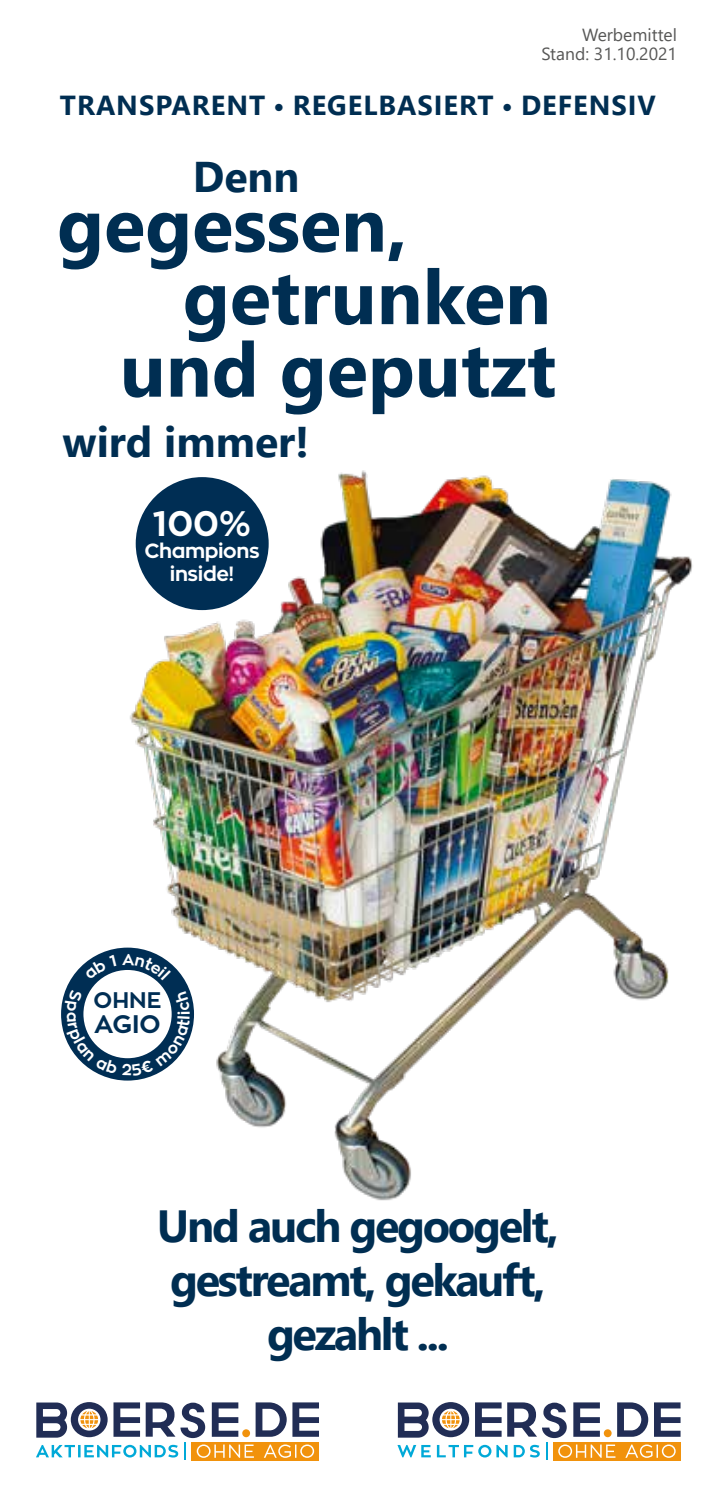
<style>
.page{position:relative;width:716px;height:1489px;background:#fff}
.page>*{position:absolute;margin:0;border:0;box-sizing:border-box;transform-origin:0 0}
.t1{font:700 76px "Segoe UI";color:#002e52}
.t2{font:700 45px/54px "Segoe UI";letter-spacing:-.05em;color:#002e52;text-align:center}
.t3{font:700 43px "Segoe UI";color:#002e52}
.t4{font:700 35.25px "Zona Pro";color:#fff}
.t5{font:700 27.5px "Segoe UI";letter-spacing:.035em;color:#002e52}
.t6{font:700 25.25px "Zona Pro";color:#002e54}
.t7{font:700 22.5px "Zona Pro";color:#002e54}
.t8{font:700 20.5px/22.2px "Zona Pro";letter-spacing:-.02em;color:#fff;text-align:center}
.t9{font:17.5px "Segoe UI";color:#575756}
</style>
<div class="page">
<div style="left:553px;top:1442px;width:127px;height:18px;background:#f1920c"></div>
<svg style="left:397px;top:1402px;width:283px;height:57px"></svg>
<div style="left:192px;top:1442px;width:127px;height:18px;background:#f1920c"></div>
<svg style="left:36px;top:1402px;width:283px;height:57px"></svg>
<img style="left:126px;top:470px;width:567px;height:731px">
<div style="left:136px;top:477px;width:133px;height:133px;background:#002e54;border-radius:50%"></div>
<div style="left:61px;top:947px;width:133px;height:133px;background:#002e54;border-radius:50%"></div>
<div style="left:83px;top:969px;width:89px;height:89px;background:#fff;border-radius:50%"></div>
<svg style="left:85px;top:954px;width:31px;height:26px"></svg>
<svg style="left:122px;top:953px;width:49px;height:26px"></svg>
<svg style="left:64px;top:989px;width:126px;height:86px"></svg>
<p class="t9" style="left:582px;top:18px;width:96px">Werbemittel</p>
<p class="t9" style="left:541px;top:37px;width:137px">Stand: 31.10.2021</p>
<p class="t5" style="left:60px;top:80px;width:597px">TRANSPARENT • REGELBASIERT • DEFENSIV</p>
<p class="t3" style="left:193px;top:136px;width:108px">Denn</p>
<h1 class="t1" style="left:57px;top:153px;width:352px">gegessen,</h1>
<h1 class="t1" style="left:183px;top:225px;width:370px">getrunken</h1>
<h1 class="t1" style="left:120px;top:298px;width:438px">und geputzt</h1>
<p class="t3" style="left:62px;top:401px;width:248px">wird immer!</p>
<p class="t4" style="left:153px;top:500px;width:99px">100%</p>
<p class="t8" style="left:144px;top:540px;width:117px">Champions inside!</p>
<p class="t7" style="left:94px;top:985px;width:69px">OHNE</p>
<p class="t6" style="left:94px;top:1007px;width:68px">AGIO</p>
<p class="t2" style="left:157px;top:1195px;width:403px">Und auch gegoogelt, gestreamt, gekauft, gezahlt ...</p>
</div>
